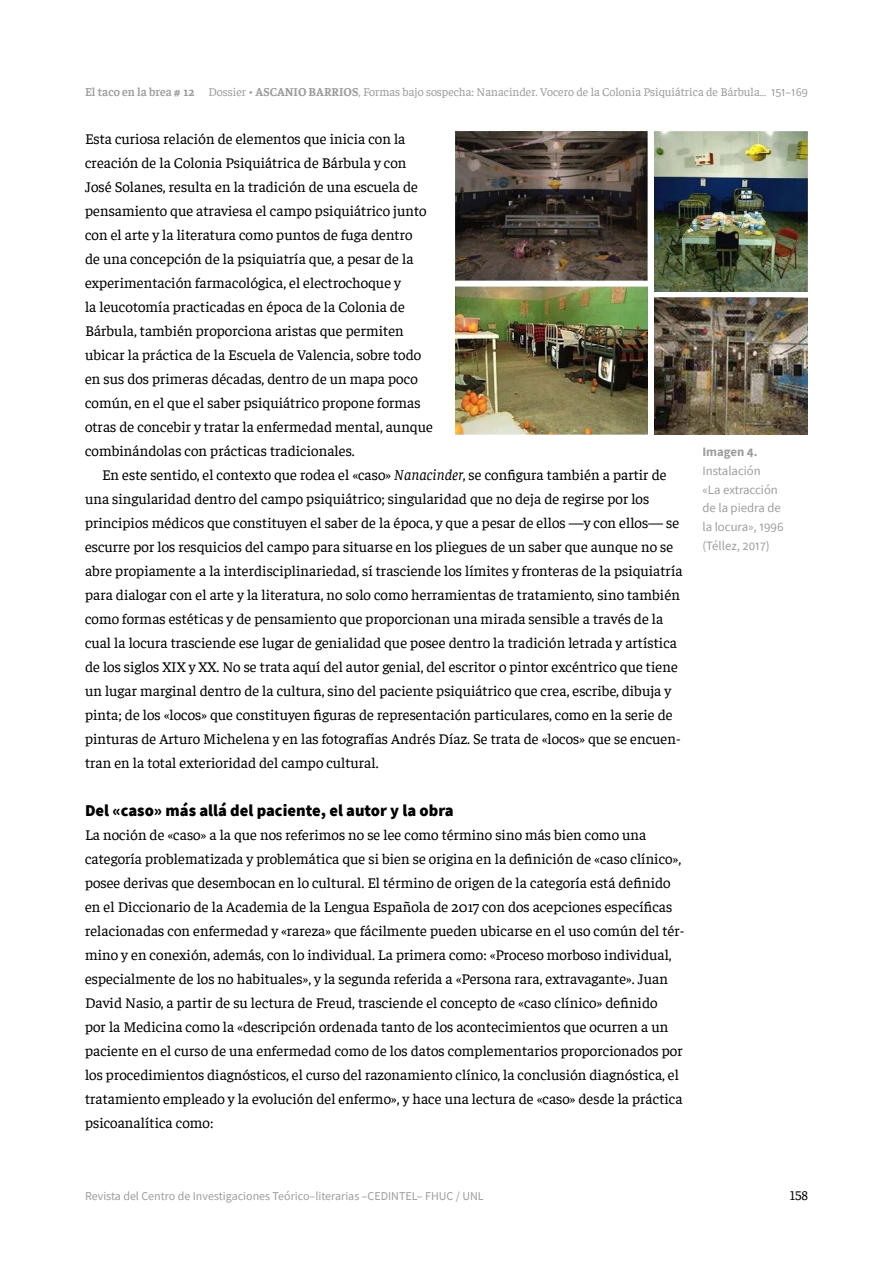
<style>
.page{position:relative;width:893px;height:1263px;background:#fff}
.page>*{position:absolute;margin:0;border:0;box-sizing:border-box;transform-origin:0 0}
.t1{font:900 16.5px "Source Sans Pro";color:#000}
.t2{font:15px/24px "Faustina";color:#000}
.t3{font:13.5px "Faustina";color:#000}
.t4{font:12.75px/18.8px "Source Sans Pro";color:#9d9d9c}
.t5{font:700 12.75px "Source Sans Pro";color:#9d9d9c}
.t6{font:12px "Faustina";color:#9d9d9c}
.t7{font:12px "Source Sans Pro";color:#9d9d9c}
.s1{font-weight:600}
.s2{font-weight:700}
.s3{font-family:"Source Sans Pro"}
.s4{font-style:italic}
</style>
<div class="page">
<img style="left:455px;top:130px;width:192px;height:152px">
<img style="left:455px;top:286px;width:192px;height:148px">
<img style="left:655px;top:132px;width:152px;height:160px">
<img style="left:655px;top:297px;width:152px;height:137px">
<p class="t6" style="left:85px;top:84px;width:724px"><span class="s1">El taco en la brea</span> <span class="s2"># 12</span> Dossier • <span class="s2">ASCANIO BARRIOS</span>, Formas bajo sospecha: Nanacinder. Vocero de la Colonia Psiquiátrica de Bárbula… <span class="s3">151–169</span></p>
<p class="t2" style="left:85px;top:126px;width:349px">Esta curiosa relación de elementos que inicia con la creación de la Colonia Psiquiátrica de Bárbula y con José Solanes, resulta en la tradición de una escuela de pensamiento que atraviesa el campo psiquiátrico junto con el arte y la literatura como puntos de fuga dentro<br>de una concepción de la psiquiatría que, a pesar de la experimentación farmacológica, el electrochoque y<br>la leucotomía practicadas en época de la Colonia de Bárbula, también proporciona aristas que permiten ubicar la práctica de la Escuela de Valencia, sobre todo en sus dos primeras décadas, dentro de un mapa poco común, en el que el saber psiquiátrico propone formas otras de concebir y tratar la enfermedad mental, aunque combinándolas con prácticas tradicionales.</p>
<p class="t2" style="left:85px;top:462px;width:599px;text-indent:17px">En este sentido, el contexto que rodea el «caso» <span class="s4">Nanacinder</span>, se configura también a partir de una singularidad dentro del campo psiquiátrico; singularidad que no deja de regirse por los principios médicos que constituyen el saber de la época, y que a pesar de ellos —y con ellos— se escurre por los resquicios del campo para situarse en los pliegues de un saber que aunque no se abre propiamente a la interdisciplinariedad, sí trasciende los límites y fronteras de la psiquiatría para dialogar con el arte y la literatura, no solo como herramientas de tratamiento, sino también como formas estéticas y de pensamiento que proporcionan una mirada sensible a través de la cual la locura trasciende ese lugar de genialidad que posee dentro la tradición letrada y artística de los siglos XIX y XX. No se trata aquí del autor genial, del escritor o pintor excéntrico que tiene un lugar marginal dentro de la cultura, sino del paciente psiquiátrico que crea, escribe, dibuja y pinta; de los «locos» que constituyen figuras de representación particulares, como en la serie de pinturas de Arturo Michelena y en las fotografías Andrés Díaz. Se trata de «locos» que se encuen&shy;tran en la total exterioridad del campo cultural.</p>
<p class="t1" style="left:85px;top:799px;width:370px">Del «caso» más allá del paciente, el autor y la obra</p>
<p class="t2" style="left:85px;top:822px;width:601px">La noción de «caso» a la que nos referimos no se lee como término sino más bien como una categoría problematizada y problemática que si bien se origina en la definición de «caso clínico», posee derivas que desembocan en lo cultural. El término de origen de la categoría está definido en el Diccionario de la Academia de la Lengua Española de 2017 con dos acepciones específicas relacionadas con enfermedad y «rareza» que fácilmente pueden ubicarse en el uso común del tér&shy;mino y en conexión, además, con lo individual. La primera como: «Proceso morboso individual, especialmente de los no habituales», y la segunda referida a «Persona rara, extravagante». Juan David Nasio, a partir de su lectura de Freud, trasciende el concepto de «caso clínico» definido<br>por la Medicina como la «descripción ordenada tanto de los acontecimientos que ocurren a un paciente en el curso de una enfermedad como de los datos complementarios proporcionados por los procedimientos diagnósticos, el curso del razonamiento clínico, la conclusión diagnóstica, el tratamiento empleado y la evolución del enfermo», y hace una lectura de «caso» desde la práctica psicoanalítica como:</p>
<p class="t5" style="left:702px;top:443px;width:57px">Imagen 4.</p>
<p class="t4" style="left:702px;top:461px;width:83px">Instalación<br>«La extracción de la piedra de la locura», 1996 (Téllez, 2017)</p>
<p class="t7" style="left:85px;top:1188px;width:400px">Revista del Centro de Investigaciones Teórico–literarias –CEDINTEL– FHUC / UNL</p>
<p class="t3" style="left:790px;top:1186px;width:19px">158</p>
</div>
